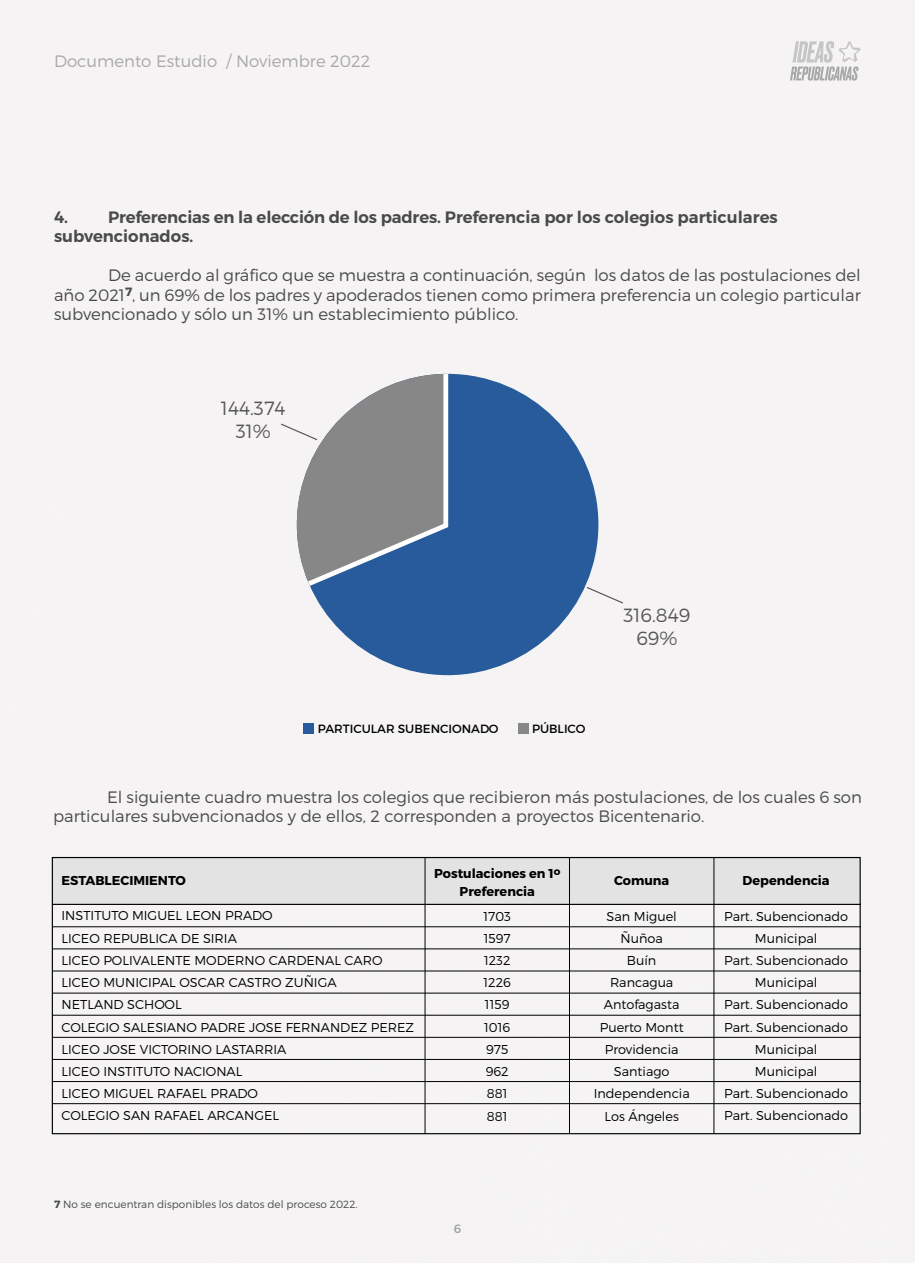
<style>
.page{position:relative;width:915px;height:1263px;background:#fff}
.page>*{position:absolute;margin:0;border:0;box-sizing:border-box;transform-origin:0 0}
.t1{font:19.05px/23px "Trueno Lt";color:#575756;text-align:center}
.t2{font:16.5px/19.5px "Trueno Lt";color:#4a4a49;text-align:justify}
.t3{font:16.5px/19.5px "Trueno S Bd";color:#4a4a49}
.t4{font:16.5px "Trueno Lt";color:#a8a8a7}
.t5{font:12.9px/22.2px "Trueno Lt";color:#000}
.t6{font:12.9px/17.4px "Trueno Bd";color:#000;text-align:center}
.t7{font:12px "Trueno Rg";color:#000}
.t8{font:12px "Trueno Rg";color:#9d9d9c}
.t9{font:10.5px "Trueno Lt";color:#4a4a49}
.s1{font-family:"Trueno Bd"}
</style>
<div class="page">
<div style="left:0;top:0;width:914px;height:1263px;background:#f5f3f3"></div>
<svg style="left:789px;top:41px;width:71px;height:40px"></svg>
<img style="left:841px;top:44px;width:16px;height:16px">
<div style="left:297px;top:374px;width:301px;height:301px;background:#275b9b;border-radius:50%"></div>
<div style="left:303px;top:723px;width:11px;height:11px;background:#275b9b"></div>
<div style="left:517px;top:723px;width:11px;height:11px;background:#878787"></div>
<svg style="left:279px;top:374px;width:170px;height:222px"></svg>
<svg style="left:585px;top:586px;width:39px;height:19px"></svg>
<div style="left:54px;top:859px;width:804px;height:46px;background:#e3e3e3"></div>
<hr style="left:424px;top:857px;width:1px;height:277px;background:#000">
<hr style="left:569px;top:857px;width:1px;height:277px;background:#000">
<hr style="left:713px;top:857px;width:1px;height:277px;background:#000">
<hr style="left:52px;top:926px;width:807px;height:1px;background:#000">
<hr style="left:52px;top:948px;width:807px;height:1px;background:#000">
<hr style="left:52px;top:971px;width:807px;height:1px;background:#000">
<hr style="left:52px;top:993px;width:807px;height:1px;background:#000">
<hr style="left:52px;top:1015px;width:807px;height:1px;background:#000">
<hr style="left:52px;top:1037px;width:807px;height:1px;background:#000">
<hr style="left:52px;top:1059px;width:807px;height:1px;background:#000">
<hr style="left:52px;top:1081px;width:807px;height:1px;background:#000">
<hr style="left:52px;top:1103px;width:807px;height:1px;background:#000">
<p class="t4" style="left:54px;top:51px;width:317px">Documento Estudio / Noviembre 2022</p>
<p class="t3" style="left:54px;top:207px;width:725px;text-indent:54px">Preferencias en la elección de los padres. Preferencia por los colegios particulares subvencionados.</p>
<p class="t2" style="left:54px;top:265px;width:808px;text-indent:54px">De acuerdo al gráfico que se muestra a continuación, según los datos de las postulaciones del año 2021<sup>7</sup>, un 69% de los padres y apoderados tienen como primera preferencia un colegio particular subvencionado y sólo un 31% un establecimiento público.</p>
<p class="t3" style="left:54px;top:207px;width:15px">4.</p>
<h1 class="t1" style="left:221px;top:396px;width:66px">144.374<br>31%</h1>
<p class="t7" style="left:318px;top:721px;width:182px">PARTICULAR SUBENCIONADO</p>
<p class="t7" style="left:532px;top:721px;width:55px">PÚBLICO</p>
<h1 class="t1" style="left:623px;top:603px;width:68px">316.849<br>69%</h1>
<p class="t2" style="left:53px;top:787px;width:810px;text-indent:54px">El siguiente cuadro muestra los colegios que recibieron más postulaciones, de los cuales 6 son particulares subvencionados y de ellos, 2 corresponden a proyectos Bicentenario.</p>
<p class="t6" style="left:62px;top:872px;width:126px">ESTABLECIMIENTO</p>
<p class="t6" style="left:434px;top:865px;width:128px">Postulaciones en 1<sup>o<br></sup>Preferencia</p>
<p class="t6" style="left:614px;top:872px;width:57px">Comuna</p>
<p class="t6" style="left:742px;top:872px;width:89px">Dependencia</p>
<p class="t5" style="left:62px;top:904px;width:354px">INSTITUTO MIGUEL LEON PRADO<br>LICEO REPUBLICA DE SIRIA<br>LICEO POLIVALENTE MODERNO CARDENAL CARO<br>LICEO MUNICIPAL OSCAR CASTRO ZUÑIGA<br>NETLAND SCHOOL<br>COLEGIO SALESIANO PADRE JOSE FERNANDEZ PEREZ<br>LICEO JOSE VICTORINO LASTARRIA<br>LICEO INSTITUTO NACIONAL<br>LICEO MIGUEL RAFAEL PRADO<br>COLEGIO SAN RAFAEL ARCANGEL</p>
<p class="t9" style="left:54px;top:1198px;width:305px"><span class="s1">7</span> No se encuentran disponibles los datos del proceso 2022.</p>
<p class="t5" style="left:483px;top:905px;width:29px">1703<br>1597<br>1232<br>1226<br>1159<br>1016<br>975<br>962<br>881<br>881</p>
<p class="t5" style="left:593px;top:905px;width:98px;text-align:center">San Miguel<br>Ñuñoa<br>Buín<br>Rancagua<br>Antofagasta<br>Puerto Montt<br>Providencia<br>Santiago<br>Independencia<br>Los Ángeles</p>
<p class="t5" style="left:724px;top:904px;width:125px;text-align:center">Part. Subencionado<br>Municipal<br>Part. Subencionado<br>Municipal<br>Part. Subencionado<br>Part. Subencionado<br>Municipal<br>Municipal<br>Part. Subencionado<br>Part. Subencionado</p>
<p class="t8" style="left:453px;top:1222px;width:9px">6</p>
</div>
